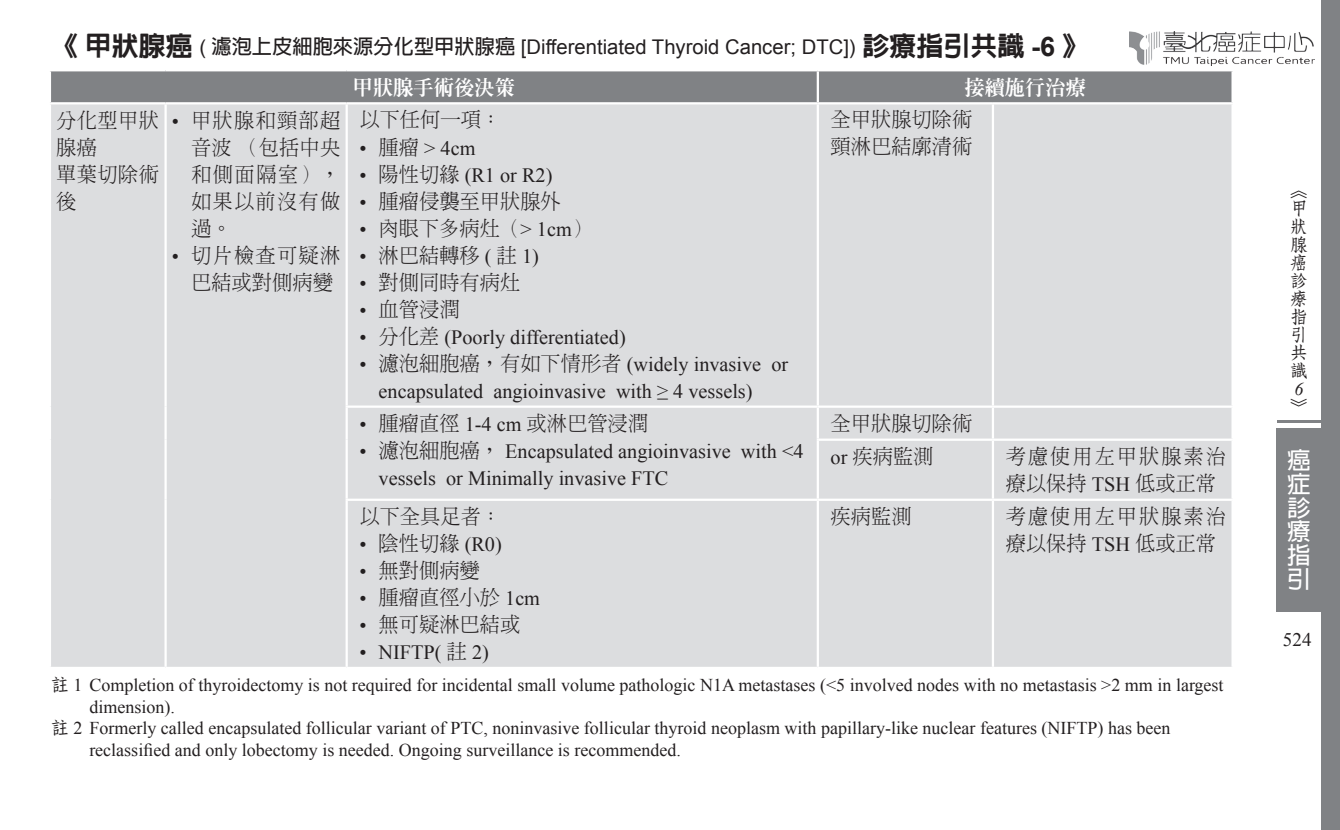
<style>
.page{position:relative;width:1340px;height:830px;background:#fff}
.page>*{position:absolute;margin:0;border:0;box-sizing:border-box;transform-origin:0 0}
.t1{font:700 23.62px/23.6px "AR Hei B5";color:#fff;text-align:justify}
.t2{font:20.25px/27px "Times New Roman";color:#231f20}
.t3{font:300 20.25px/27px "AR Ming B5";color:#231f20}
.t4{font:20.25px "Arial";color:#231f20}
.t5{font:300 20.25px/27px "AR Ming B5";letter-spacing:.1em;color:#231f20}
.t6{font:300 20.25px/27px "AR Ming B5";letter-spacing:.03em;color:#231f20;text-align:center}
.t7{font:800 20.25px "AR Ming B5";color:#fff}
.t8{font:300 20.25px/27px "AR Ming B5";letter-spacing:.02em;color:#231f20}
.t9{font:19.12px "Times New Roman";color:#231f20}
.t10{font:18px "Times New Roman";color:#231f20}
.t11{font:18px/18px "DF Fang Song Std W6";color:#231f20}
.t12{font:italic 18px "Times New Roman";color:#231f20}
.s1{font-family:"AR Hei B5";font-weight:800;font-size:27px}
.s2{font-family:"AR Hei B5";font-weight:700}
.s3{font-weight:700;font-size:27px}
.s4{font-family:"Times New Roman";font-weight:400}
.s5{font-family:"AR Ming B5";font-weight:300}
.s6{font-family:"DF Fang Song Std W6"}
</style>
<div class="page">
<div style="left:1320px;top:0;width:19px;height:829px;background:#808285"></div>
<div style="left:1276px;top:427px;width:47px;height:184px;background:#808285"></div>
<hr style="left:1276px;top:420px;width:47px;height:3px;background:#808285">
<img style="left:1129px;top:31px;width:185px;height:34px">
<div style="left:51px;top:71px;width:1180px;height:31px;background:#808285"></div>
<div style="left:51px;top:104px;width:1180px;height:562px;background:#dcdddf"></div>
<hr style="left:816px;top:71px;width:3px;height:31px;background:#fff">
<hr style="left:164px;top:104px;width:3px;height:302px;background:#fff">
<hr style="left:164px;top:406px;width:3px;height:33px;background:#fff">
<hr style="left:164px;top:439px;width:3px;height:60px;background:#fff">
<hr style="left:164px;top:499px;width:3px;height:167px;background:#fff">
<hr style="left:345px;top:104px;width:3px;height:301px;background:#fff">
<hr style="left:816px;top:104px;width:3px;height:301px;background:#fff">
<hr style="left:991px;top:104px;width:3px;height:301px;background:#fff">
<hr style="left:345px;top:405px;width:472px;height:2px;background:#fff">
<hr style="left:345px;top:407px;width:3px;height:32px;background:#fff">
<hr style="left:345px;top:439px;width:3px;height:59px;background:#fff">
<hr style="left:817px;top:405px;width:175px;height:2px;background:#fff">
<hr style="left:816px;top:407px;width:3px;height:31px;background:#fff">
<hr style="left:992px;top:405px;width:241px;height:2px;background:#fff">
<hr style="left:991px;top:407px;width:3px;height:31px;background:#fff">
<hr style="left:816px;top:438px;width:176px;height:2px;background:#fff">
<hr style="left:816px;top:440px;width:3px;height:58px;background:#fff">
<hr style="left:992px;top:438px;width:241px;height:2px;background:#fff">
<hr style="left:991px;top:440px;width:3px;height:58px;background:#fff">
<hr style="left:345px;top:498px;width:472px;height:2px;background:#fff">
<hr style="left:345px;top:500px;width:3px;height:166px;background:#fff">
<hr style="left:817px;top:498px;width:175px;height:2px;background:#fff">
<hr style="left:816px;top:500px;width:3px;height:166px;background:#fff">
<hr style="left:992px;top:498px;width:241px;height:2px;background:#fff">
<hr style="left:991px;top:500px;width:3px;height:166px;background:#fff">
<p class="t4" style="left:51px;top:33px;width:1039px"><span class="s1">《甲狀腺癌</span> ( <span class="s2">濾泡上皮細胞來源分化型甲狀腺癌</span> [Differentiated Thyroid Cancer; DTC]) <span class="s1">診療指引共識</span> <span class="s3">-6</span> <span class="s1">》</span></p>
<p class="t7" style="left:353px;top:77px;width:163px">甲狀腺手術後決策</p>
<p class="t7" style="left:964px;top:77px;width:123px">接續施行治療</p>
<p class="t8" style="left:56px;top:106px;width:104px">分化型甲狀腺癌<br>單葉切除術後</p>
<p class="t3" style="left:191px;top:106px;width:151px;text-align:justify;text-indent:-19px"><span class="s4">•</span> 甲狀腺和頸部超音波（包括中央和側面隔室），如果以前沒有做過。</p>
<p class="t6" style="left:172px;top:241px;width:170px"><span class="s4">•</span> 切片檢查可疑淋巴結或對側病變</p>
<p class="t3" style="left:830px;top:106px;width:143px">全甲狀腺切除術頸淋巴結廓清術</p>
<p class="t3" style="left:359px;top:106px;width:143px">以下任何一項：</p>
<p class="t2" style="left:359px;top:134px;width:118px">• <span class="s5">腫瘤</span> &gt; 4cm</p>
<p class="t2" style="left:359px;top:161px;width:194px">• <span class="s5">陽性切緣</span> (R1 or R2)</p>
<p class="t3" style="left:359px;top:187px;width:203px"><span class="s4">•</span> 腫瘤侵襲至甲狀腺外</p>
<p class="t3" style="left:359px;top:214px;width:234px"><span class="s4">•</span> 肉眼下多病灶（<span class="s4">&gt; 1cm</span>）</p>
<p class="t3" style="left:359px;top:241px;width:181px"><span class="s4">•</span> 淋巴結轉移 <span class="s4">(</span> 註 <span class="s4">1)</span></p>
<p class="t3" style="left:359px;top:268px;width:162px"><span class="s4">•</span> 對側同時有病灶</p>
<p class="t3" style="left:359px;top:295px;width:102px"><span class="s4">•</span> 血管浸潤</p>
<p class="t2" style="left:359px;top:323px;width:268px">• <span class="s5">分化差</span> (Poorly differentiated)</p>
<p class="t2" style="left:378px;top:350px;width:411px;text-indent:-19px">• <span class="s5">濾泡細胞癌，有如下情形者</span> (widely invasive or encapsulated angioinvasive with ≥ 4 vessels)</p>
<p class="t3" style="left:359px;top:409px;width:290px"><span class="s4">•</span> 腫瘤直徑 <span class="s4">1-4 cm</span> 或淋巴管浸潤</p>
<p class="t2" style="left:378px;top:437px;width:426px;text-indent:-19px">• <span class="s5">濾泡細胞癌，</span> Encapsulated angioinvasive with &lt;4 vessels or Minimally invasive FTC</p>
<p class="t3" style="left:359px;top:502px;width:143px">以下全具足者：</p>
<p class="t2" style="left:359px;top:530px;width:144px">• <span class="s5">陰性切緣</span> (R0)</p>
<p class="t3" style="left:359px;top:556px;width:122px"><span class="s4">•</span> 無對側病變</p>
<p class="t3" style="left:359px;top:583px;width:182px"><span class="s4">•</span> 腫瘤直徑小於 <span class="s4">1cm</span></p>
<p class="t3" style="left:359px;top:610px;width:162px"><span class="s4">•</span> 無可疑淋巴結或</p>
<p class="t2" style="left:359px;top:638px;width:131px">• NIFTP( <span class="s5">註</span> 2)</p>
<p class="t3" style="left:830px;top:406px;width:143px;line-height:33.1px">全甲狀腺切除術<span class="s4">or</span> 疾病監測</p>
<p class="t5" style="left:1005px;top:442px;width:222px">考慮使用左甲狀腺素治療以保持 <span class="s4">TSH</span> 低或正常</p>
<p class="t3" style="left:830px;top:502px;width:82px">疾病監測</p>
<p class="t5" style="left:1005px;top:502px;width:222px">考慮使用左甲狀腺素治療以保持 <span class="s4">TSH</span> 低或正常</p>
<p class="t10" style="left:51px;top:672px;width:1174px"><span class="s6">註</span> 1 Completion of thyroidectomy is not required for incidental small volume pathologic N1A metastases (&lt;5 involved nodes with no metastasis &gt;2 mm in largest</p>
<p class="t10" style="left:89px;top:694px;width:87px">dimension).</p>
<p class="t10" style="left:51px;top:715px;width:1121px"><span class="s6">註</span> 2 Formerly called encapsulated follicular variant of PTC, noninvasive follicular thyroid neoplasm with papillary-like nuclear features (NIFTP) has been</p>
<p class="t10" style="left:89px;top:737px;width:593px">reclassified and only lobectomy is needed. Ongoing surveillance is recommended.</p>
<p class="t11" style="left:1289px;top:181px;width:19px">︽甲狀腺癌診療指引共識</p>
<p class="t12" style="left:1294px;top:376px;width:10px">6</p>
<p class="t11" style="left:1289px;top:397px;width:19px">︾</p>
<h1 class="t1" style="left:1286px;top:448px;width:24px">癌症診療指引</h1>
<p class="t9" style="left:1282px;top:626px;width:30px">524</p>
</div>
